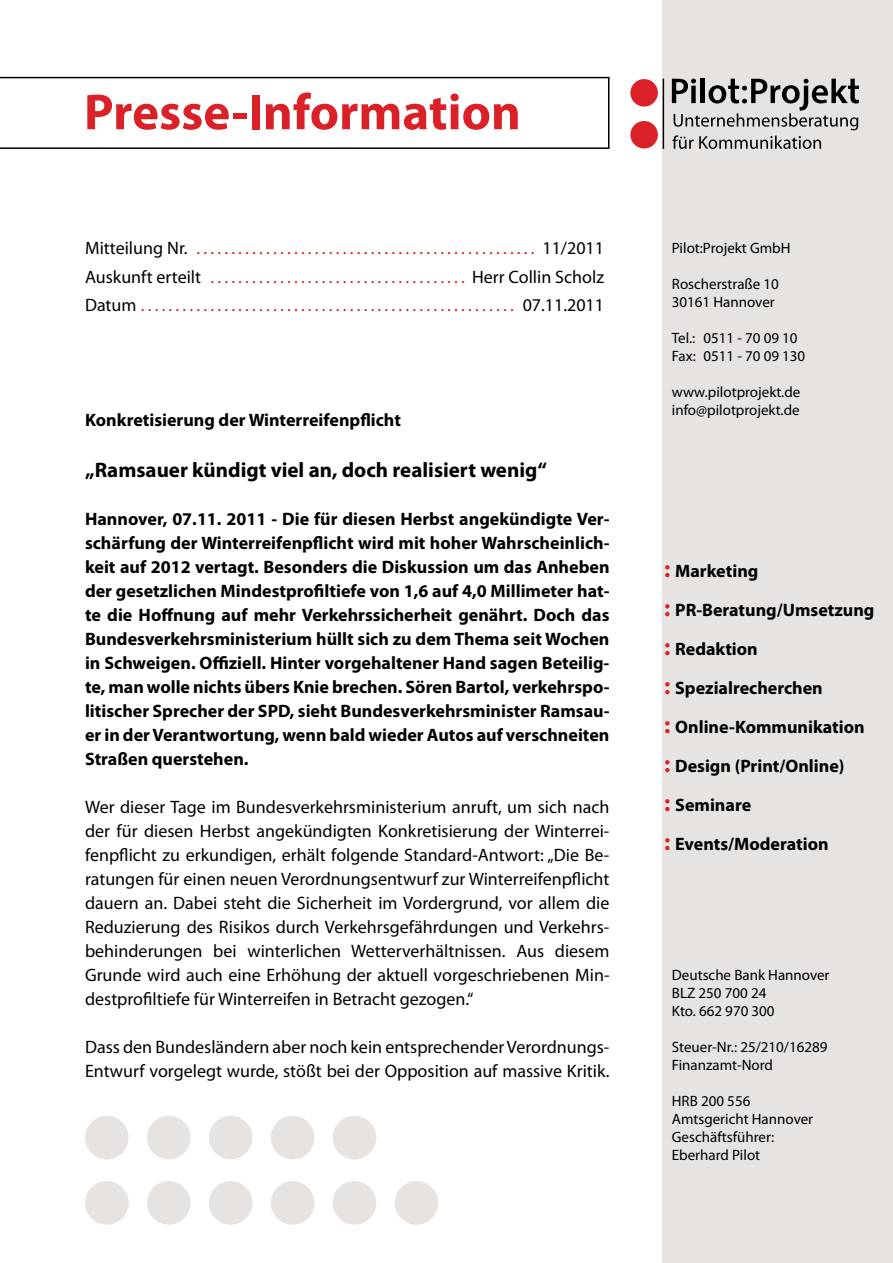
<style>
.page{position:relative;width:893px;height:1263px;background:#fff}
.page>*{position:absolute;margin:0;border:0;box-sizing:border-box;transform-origin:0 0}
.t1{font:700 51px "Myriad Pro";color:#da2128}
.t2{font:700 21px "Myriad Pro";color:#000}
.t3{font:700 18px/24px "Myriad Pro";color:#000}
.t4{font:18px/24px "Myriad Pro";color:#000;text-align:justify}
.t5{font:18px/28.2px "Myriad Pro";color:#da2128;text-align:justify}
.t6{font:15px/18px "Myriad Pro";color:#000}
.s1{color:#000}
.s2{font-size:24px;color:#da2128}
</style>
<div class="page">
<div style="left:663px;top:0;width:230px;height:1263px;background:#e7e3e1"></div>
<div style="left:630px;top:79px;width:28px;height:28px;background:#da2128;border-radius:50%"></div>
<div style="left:630px;top:121px;width:28px;height:27px;background:#da2128;border-radius:50%"></div>
<svg style="left:672px;top:79px;width:187px;height:70px"></svg>
<hr style="left:663px;top:79px;width:1px;height:70px;background:#000">
<div style="left:85px;top:1181px;width:44px;height:44px;background:#e7e3e1;border-radius:50%"></div>
<div style="left:147px;top:1181px;width:44px;height:44px;background:#e7e3e1;border-radius:50%"></div>
<div style="left:209px;top:1181px;width:43px;height:44px;background:#e7e3e1;border-radius:50%"></div>
<div style="left:271px;top:1181px;width:43px;height:44px;background:#e7e3e1;border-radius:50%"></div>
<div style="left:333px;top:1181px;width:43px;height:44px;background:#e7e3e1;border-radius:50%"></div>
<div style="left:395px;top:1181px;width:43px;height:44px;background:#e7e3e1;border-radius:50%"></div>
<div style="left:85px;top:1116px;width:44px;height:43px;background:#e7e3e1;border-radius:50%"></div>
<div style="left:147px;top:1116px;width:44px;height:43px;background:#e7e3e1;border-radius:50%"></div>
<div style="left:209px;top:1116px;width:43px;height:43px;background:#e7e3e1;border-radius:50%"></div>
<div style="left:271px;top:1116px;width:43px;height:43px;background:#e7e3e1;border-radius:50%"></div>
<div style="left:333px;top:1116px;width:43px;height:43px;background:#e7e3e1;border-radius:50%"></div>
<hr style="left:0;top:77px;width:609px;height:1px;background:#000">
<hr style="left:608px;top:78px;width:1px;height:70px;background:#000">
<hr style="left:0;top:147px;width:609px;height:2px;background:#000">
<h1 class="t1" style="left:84px;top:79px;width:438px">Presse-Information</h1>
<p class="t5" style="left:85px;top:234px;width:520px"><span class="s1">Mitteilung Nr.</span> ................................................. <span class="s1">11/2011<br>Auskunft erteilt</span> ..................................... <span class="s1">Herr Collin Scholz Datum</span>...................................................... <span class="s1">07.11.2011</span></p>
<p class="t3" style="left:85px;top:407px;width:317px">Konkretisierung der Winterreifenpflicht</p>
<p class="t2" style="left:85px;top:456px;width:463px">„Ramsauer kündigt viel an, doch realisiert wenig“</p>
<p class="t3" style="left:85px;top:506px;width:526px;text-align:justify">Hannover, 07.11. 2011 - Die für diesen Herbst angekündigte Ver&shy;schärfung der Winterreifenpflicht wird mit hoher Wahrscheinlich&shy;keit auf 2012 vertagt. Besonders die Diskussion um das Anheben der gesetzlichen Mindestprofiltiefe von 1,6 auf 4,0 Millimeter hat&shy;te die Hoffnung auf mehr Verkehrssicherheit genährt. Doch das Bundesverkehrsministerium hüllt sich zu dem Thema seit Wochen in Schweigen. Offiziell. Hinter vorgehaltener Hand sagen Beteilig&shy;te, man wolle nichts übers Knie brechen. Sören Bartol, verkehrspo&shy;litischer Sprecher der SPD, sieht Bundesverkehrsminister Ramsau&shy;er in der Verantwortung, wenn bald wieder Autos auf verschneiten Straßen querstehen.</p>
<p class="t4" style="left:85px;top:795px;width:526px">Wer dieser Tage im Bundesverkehrsministerium anruft, um sich nach der für diesen Herbst angekündigten Konkretisierung der Winterrei&shy;fenpflicht zu erkundigen, erhält folgende Standard-Antwort: „Die Be&shy;ratungen für einen neuen Verordnungsentwurf zur Winterreifenpflicht dauern an. Dabei steht die Sicherheit im Vordergrund, vor allem die Reduzierung des Risikos durch Verkehrsgefährdungen und Verkehrs&shy;behinderungen bei winterlichen Wetterverhältnissen. Aus diesem Grunde wird auch eine Erhöhung der aktuell vorgeschriebenen Min&shy;destprofiltiefe für Winterreifen in Betracht gezogen.“</p>
<p class="t4" style="left:85px;top:1035px;width:526px">Dass den Bundesländern aber noch kein entsprechender Verordnungs-<br>Entwurf vorgelegt wurde, stößt bei der Opposition auf massive Kritik.</p>
<p class="t6" style="left:672px;top:238px;width:120px">Pilot:Projekt GmbH</p>
<p class="t6" style="left:672px;top:274px;width:109px">Roscherstraße 10<br>30161 Hannover</p>
<p class="t6" style="left:672px;top:328px;width:135px">Tel.: 0511 - 70 09 10<br>Fax: 0511 - 70 09 130</p>
<p class="t6" style="left:672px;top:382px;width:130px">www.pilotprojekt.de info@pilotprojekt.de</p>
<p class="t3" style="left:664px;top:551px;width:212px;line-height:39px"><span class="s2">:</span> Marketing<br><span class="s2">:</span> PR-Beratung/Umsetzung <span class="s2">:</span> Redaktion<br><span class="s2">:</span> Spezialrecherchen<br><span class="s2">:</span> Online-Kommunikation <span class="s2">:</span> Design (Print/Online)<br><span class="s2">:</span> Seminare<br><span class="s2">:</span> Events/Moderation</p>
<p class="t6" style="left:672px;top:966px;width:159px">Deutsche Bank Hannover<br>BLZ 250 700 24<br>Kto. 662 970 300</p>
<p class="t6" style="left:672px;top:1038px;width:157px">Steuer-Nr.: 25/210/16289<br>Finanzamt-Nord</p>
<p class="t6" style="left:672px;top:1092px;width:143px">HRB 200 556<br>Amtsgericht Hannover<br>Geschäftsführer:<br>Eberhard Pilot</p>
</div>
